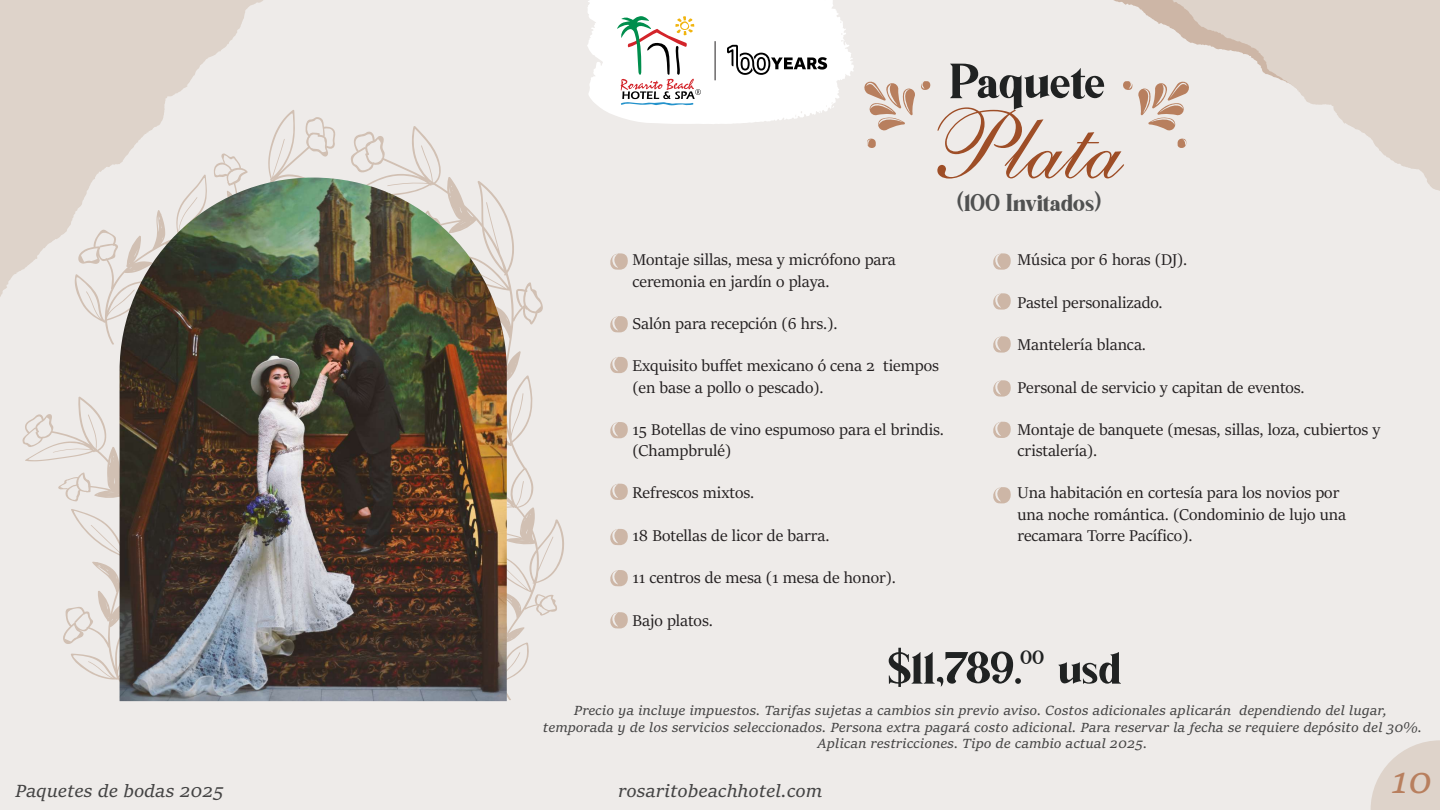
<style>
.page{position:relative;width:1440px;height:810px;background:#eeebe9}
.page>*{position:absolute;margin:0;border:0;box-sizing:border-box;transform-origin:0 0}
.t1{font:96px "English 111 Vivace BT";color:#9e4e27}
.t2{font:55.95px "Backslash";letter-spacing:-.005em;color:#202222}
.t3{font:51.3px "Backslash";color:#202222}
.t4{font:italic 38.25px "Sitka Text";color:#b87f5e}
.t5{font:27.75px "Backslash";letter-spacing:-.01em;color:#505151}
.t6{font:22.05px "Backslash";color:#202222}
.t7{font:italic 18.98px "Sitka Text";color:#444}
.t8{font:17.62px/21.1px "Sitka Text";color:#231f20}
.t9{font:italic 14.25px/16.5px "Sitka Text";color:#444;text-align:center}
</style>
<div class="page">
<svg style="left:351px;top:126px;width:192px;height:333px"></svg>
<svg style="left:22px;top:396px;width:98px;height:292px"></svg>
<svg style="left:79px;top:110px;width:257px;height:235px"></svg>
<svg style="left:507px;top:459px;width:57px;height:241px"></svg>
<img style="left:120px;top:178px;width:387px;height:523px">
<svg style="left:0;top:0;width:293px;height:299px"></svg>
<svg style="left:1133px;top:0;width:307px;height:191px"></svg>
<svg style="left:1177px;top:139px;width:11px;height:10px"></svg>
<svg style="left:1123px;top:81px;width:67px;height:50px"></svg>
<svg style="left:867px;top:139px;width:9px;height:9px"></svg>
<svg style="left:864px;top:81px;width:67px;height:50px"></svg>
<svg style="left:1371px;top:740px;width:69px;height:70px"></svg>
<svg style="left:610px;top:253px;width:18px;height:17px"></svg>
<svg style="left:610px;top:316px;width:18px;height:17px"></svg>
<svg style="left:610px;top:357px;width:18px;height:16px"></svg>
<svg style="left:610px;top:422px;width:18px;height:17px"></svg>
<svg style="left:610px;top:483px;width:18px;height:17px"></svg>
<svg style="left:610px;top:529px;width:18px;height:16px"></svg>
<svg style="left:610px;top:570px;width:18px;height:17px"></svg>
<svg style="left:610px;top:612px;width:18px;height:17px"></svg>
<svg style="left:993px;top:253px;width:18px;height:17px"></svg>
<svg style="left:993px;top:293px;width:18px;height:17px"></svg>
<svg style="left:993px;top:336px;width:18px;height:17px"></svg>
<svg style="left:993px;top:380px;width:18px;height:17px"></svg>
<svg style="left:993px;top:421px;width:18px;height:17px"></svg>
<svg style="left:993px;top:487px;width:18px;height:17px"></svg>
<svg style="left:587px;top:0;width:267px;height:124px;background:#efeeed"></svg>
<hr style="left:715px;top:41px;width:1px;height:39px;background:#221e20">
<p class="t7" style="left:15px;top:777px;width:210px">Paquetes de bodas 2025</p>
<h2 class="t2" style="left:950px;top:51px;width:157px">Paquete</h2>
<h1 class="t1" style="left:925px;top:87px;width:200px">Plata</h1>
<h3 class="t5" style="left:957px;top:187px;width:146px">(100 Invitados)</h3>
<p class="t8" style="left:632px;top:248px;width:265px">Montaje sillas, mesa y micrófono para ceremonia en jardín o playa.</p>
<p class="t8" style="left:632px;top:312px;width:207px">Salón para recepción (6 hrs.).</p>
<p class="t8" style="left:632px;top:354px;width:308px">Exquisito buffet mexicano ó cena 2 tiempos (en base a pollo o pescado).</p>
<p class="t8" style="left:632px;top:418px;width:313px">15 Botellas de vino espumoso para el brindis. (Champbrulé)</p>
<p class="t8" style="left:632px;top:481px;width:123px">Refrescos mixtos.</p>
<p class="t8" style="left:632px;top:524px;width:199px">18 Botellas de licor de barra.</p>
<p class="t8" style="left:632px;top:566px;width:265px">11 centros de mesa (1 mesa de honor).</p>
<p class="t8" style="left:632px;top:608px;width:82px">Bajo platos.</p>
<p class="t8" style="left:1018px;top:248px;width:171px">Música por 6 horas (DJ).</p>
<p class="t8" style="left:1018px;top:291px;width:147px">Pastel personalizado.</p>
<p class="t8" style="left:1018px;top:333px;width:130px">Mantelería blanca.</p>
<p class="t8" style="left:1018px;top:375px;width:289px">Personal de servicio y capitan de eventos.</p>
<p class="t8" style="left:1018px;top:418px;width:364px">Montaje de banquete (mesas, sillas, loza, cubiertos y cristalería).</p>
<p class="t8" style="left:1018px;top:481px;width:330px">Una habitación en cortesía para los novios por una noche romántica. (Condominio de lujo una recamara Torre Pacífico).</p>
<h3 class="t3" style="left:888px;top:640px;width:235px">$11,789. usd</h3>
<p class="t6" style="left:1021px;top:645px;width:25px">00</p>
<p class="t9" style="left:543px;top:702px;width:880px">Precio ya incluye impuestos. Tarifas sujetas a cambios sin previo aviso. Costos adicionales aplicarán dependiendo del lugar, temporada y de los servicios seleccionados. Persona extra pagará costo adicional. Para reservar la fecha se requiere depósito del 30%.<br>Aplican restricciones. Tipo de cambio actual 2025.</p>
<p class="t7" style="left:618px;top:777px;width:205px">rosaritobeachhotel.com</p>
<h3 class="t4" style="left:1391px;top:752px;width:43px">10</h3>
</div>
